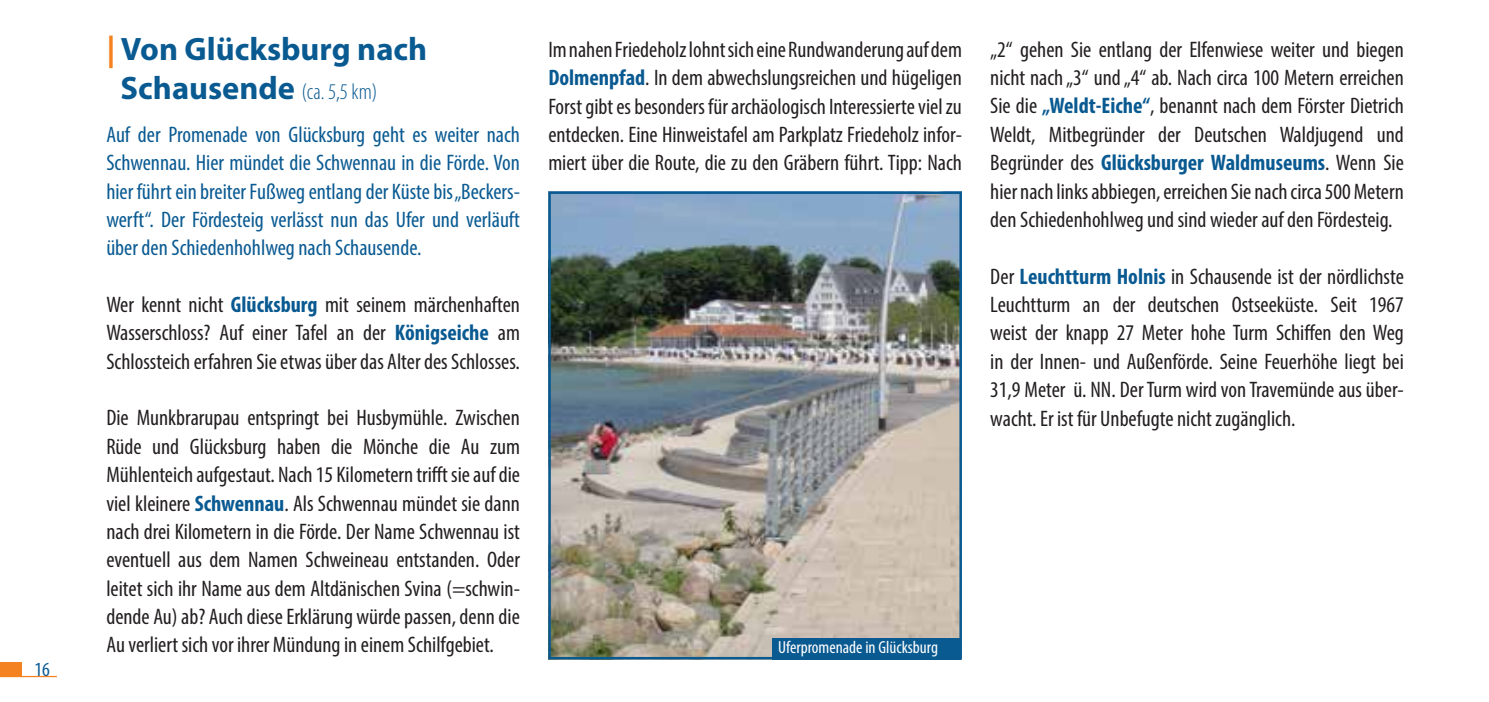
<style>
.page{position:relative;width:1489px;height:702px;background:#fff}
.page>*{position:absolute;margin:0;border:0;box-sizing:border-box;transform-origin:0 0}
.t1{font:700 32.5px/39px "Myriad Pro";color:#0a5a92}
.t2{font:condensed 22.5px/28.2px "Myriad Pro";color:#231f20;text-align:justify}
.t3{font:condensed 22.5px/28.2px "Myriad Pro";color:#0a5a92;text-align:justify}
.t4{font:condensed 20px "Myriad Pro";color:#0a5a92}
.t5{font:condensed 17.5px "Myriad Pro";color:#fff}
.s1{color:#f58220}
.s2{font-weight:300;font-stretch:condensed;font-size:22.5px}
.s3{font-weight:700;color:#0a5a92}
</style>
<div class="page">
<div style="left:0;top:662px;width:22px;height:15px;background:#f58220"></div>
<hr style="left:0;top:676px;width:57px;height:1px;background:#f58220">
<img style="left:551px;top:194px;width:407px;height:462px">
<div style="left:548px;top:191px;width:413px;height:468px;border:2px solid #0a5a92"></div>
<div style="left:772px;top:637px;width:188px;height:22px;background:#0a5a92"></div>
<p class="t4" style="left:34px;top:657px;width:17px">16</p>
<h1 class="t1" style="left:120px;top:28px;width:308px;text-indent:-14px"><span class="s1">|</span> Von Glücksburg nach<br>Schausende <span class="s2">(ca. 5,5 km)</span></h1>
<p class="t3" style="left:106px;top:120px;width:415px">Auf der Promenade von Glücksburg geht es weiter nach Schwennau. Hier mündet die Schwennau in die Förde. Von hier führt ein breiter Fußweg entlang der Küste bis „Beckers&shy;werft“. Der Fördesteig verlässt nun das Ufer und verläuft über den Schiedenhohlweg nach Schausende.</p>
<p class="t2" style="left:106px;top:290px;width:415px">Wer kennt nicht <span class="s3">Glücksburg</span> mit seinem märchenhaften Wasserschloss? Auf einer Tafel an der <span class="s3">Königseiche</span> am Schlossteich erfahren Sie etwas über das Alter des Schlosses.</p>
<p class="t2" style="left:106px;top:403px;width:415px">Die Munkbrarupau entspringt bei Husbymühle. Zwischen Rüde und Glücksburg haben die Mönche die Au zum Mühlenteich aufgestaut. Nach 15 Kilometern trifft sie auf die viel kleinere <span class="s3">Schwennau</span>. Als Schwennau mündet sie dann nach drei Kilometern in die Förde. Der Name Schwennau ist eventuell aus dem Namen Schweineau entstanden. Oder leitet sich ihr Name aus dem Altdänischen Svina (=schwin&shy;dende Au) ab? Auch diese Erklärung würde passen, denn die Au verliert sich vor ihrer Mündung in einem Schilfgebiet.</p>
<p class="t2" style="left:548px;top:35px;width:415px">Im nahen Friedeholz lohnt sich eine Rundwanderung auf dem <span class="s3">Dolmenpfad</span>. In dem abwechslungsreichen und hügeligen Forst gibt es besonders für archäologisch Interessierte viel zu entdecken. Eine Hinweistafel am Parkplatz Friedeholz infor&shy;miert über die Route, die zu den Gräbern führt. Tipp: Nach</p>
<p class="t2" style="left:990px;top:35px;width:415px">„2“ gehen Sie entlang der Elfenwiese weiter und biegen nicht nach „3“ und „4“ ab. Nach circa 100 Metern erreichen Sie die <span class="s3">„Weldt-Eiche“</span>, benannt nach dem Förster Dietrich Weldt, Mitbegründer der Deutschen Waldjugend und Begründer des <span class="s3">Glücksburger Waldmuseums</span>. Wenn Sie hier nach links abbiegen, erreichen Sie nach circa 500 Metern den Schiedenhohlweg und sind wieder auf den Fördesteig.</p>
<p class="t2" style="left:990px;top:262px;width:415px">Der <span class="s3">Leuchtturm Holnis</span> in Schausende ist der nördlichste Leuchtturm an der deutschen Ostseeküste. Seit 1967 weist der knapp 27 Meter hohe Turm Schiffen den Weg in der Innen- und Außenförde. Seine Feuerhöhe liegt bei 31,9 Meter ü. NN. Der Turm wird von Travemünde aus über&shy;wacht. Er ist für Unbefugte nicht zugänglich.</p>
<p class="t5" style="left:778px;top:637px;width:161px">Uferpromenade in Glücksburg</p>
</div>
